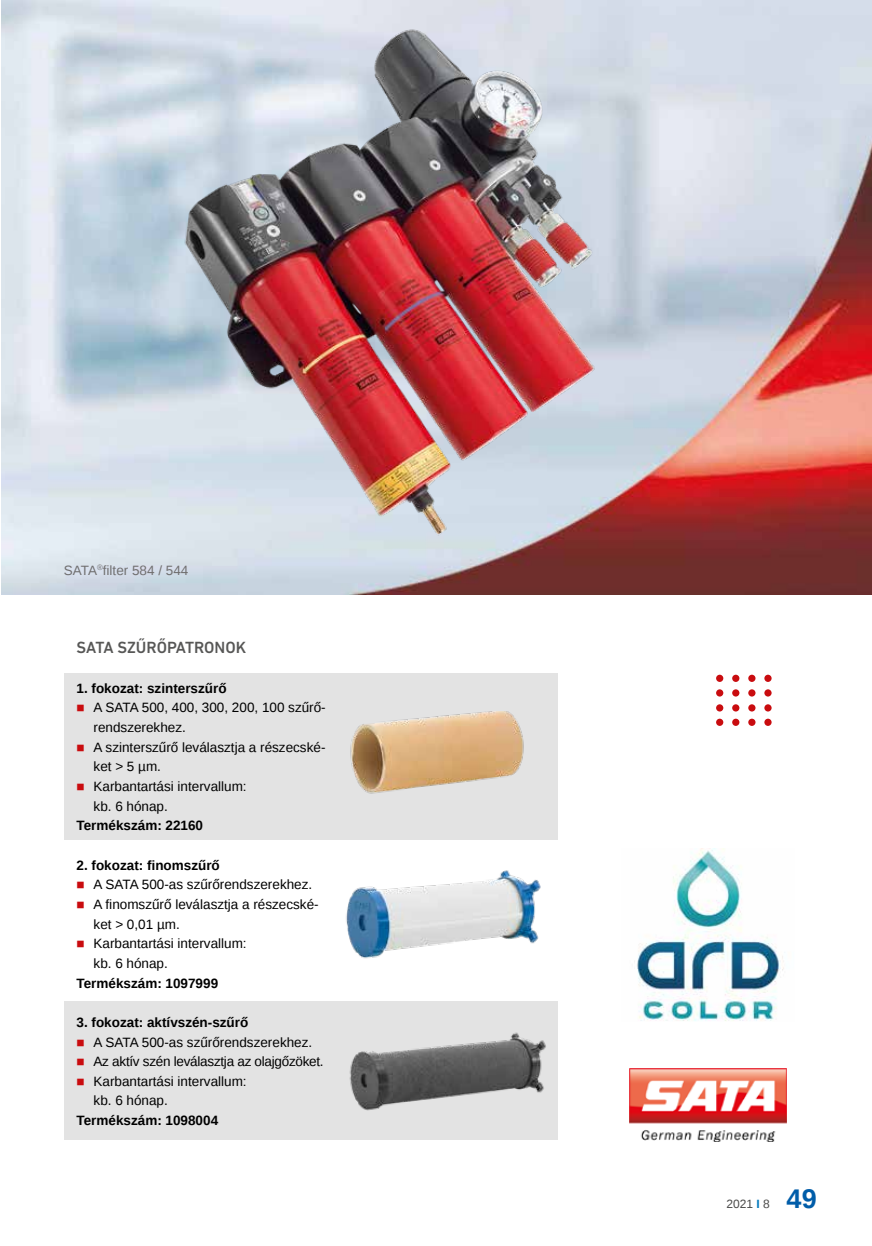
<style>
.page{position:relative;width:872px;height:1246px;background:#fff}
.page>*{position:absolute;margin:0;border:0;box-sizing:border-box;transform-origin:0 0}
.t1{font:700 27px "Liberation Sans";color:#005da9}
.t2{font:500 16.5px "DIN Next LT Pro";color:#575756}
.t3{font:13.5px/19.6px "Liberation Sans";color:#000}
.t4{font:700 13.5px "Liberation Sans";color:#000}
.t5{font:13.5px "Liberation Sans";letter-spacing:-.02em;color:#000}
.t6{font:13.5px "Liberation Sans";color:#706f6f}
.t7{font:12px "Liberation Sans";color:#4a4a49}
.s1{color:#c90c0f}
.s2{font-weight:700;color:#0078bc}
</style>
<div class="page">
<div style="left:64px;top:673px;width:493px;height:167px;background:#e3e3e3"></div>
<div style="left:64px;top:1001px;width:493px;height:139px;background:#e3e3e3"></div>
<img style="left:349px;top:1032px;width:197px;height:79px">
<img style="left:346px;top:870px;width:194px;height:89px">
<img style="left:1px;top:0;width:871px;height:594px">
<img style="left:109px;top:0;width:554px;height:560px">
<img style="left:350px;top:711px;width:174px;height:83px">
<img style="left:629px;top:1068px;width:158px;height:74px">
<img style="left:634px;top:848px;width:150px;height:173px">
<div style="left:716px;top:675px;width:7px;height:7px;background:#c90c0f;border-radius:50%"></div>
<div style="left:764px;top:675px;width:7px;height:7px;background:#c90c0f;border-radius:50%"></div>
<div style="left:748px;top:675px;width:7px;height:7px;background:#c90c0f;border-radius:50%"></div>
<div style="left:732px;top:675px;width:7px;height:7px;background:#c90c0f;border-radius:50%"></div>
<div style="left:716px;top:719px;width:7px;height:7px;background:#c90c0f;border-radius:50%"></div>
<div style="left:764px;top:719px;width:7px;height:7px;background:#c90c0f;border-radius:50%"></div>
<div style="left:748px;top:719px;width:7px;height:7px;background:#c90c0f;border-radius:50%"></div>
<div style="left:732px;top:719px;width:7px;height:7px;background:#c90c0f;border-radius:50%"></div>
<div style="left:716px;top:704px;width:7px;height:7px;background:#c90c0f;border-radius:50%"></div>
<div style="left:764px;top:704px;width:7px;height:7px;background:#c90c0f;border-radius:50%"></div>
<div style="left:748px;top:704px;width:7px;height:7px;background:#c90c0f;border-radius:50%"></div>
<div style="left:732px;top:704px;width:7px;height:7px;background:#c90c0f;border-radius:50%"></div>
<div style="left:716px;top:689px;width:7px;height:7px;background:#c90c0f;border-radius:50%"></div>
<div style="left:764px;top:689px;width:7px;height:7px;background:#c90c0f;border-radius:50%"></div>
<div style="left:748px;top:689px;width:7px;height:7px;background:#c90c0f;border-radius:50%"></div>
<div style="left:732px;top:689px;width:7px;height:7px;background:#c90c0f;border-radius:50%"></div>
<p class="t6" style="left:64px;top:562px;width:126px">SATA<sup>®</sup>filter 584 / 544</p>
<p class="t2" style="left:77px;top:638px;width:171px">SATA SZŰRŐPATRONOK</p>
<p class="t4" style="left:77px;top:679px;width:152px">1. fokozat: szinterszűrő</p>
<p class="t3" style="left:94px;top:698px;width:234px;text-indent:-17px"><span class="s1">■</span> A SATA 500, 400, 300, 200, 100 szűrő&shy;rendszerekhez.</p>
<p class="t3" style="left:94px;top:738px;width:233px;text-indent:-17px"><span class="s1">■</span> A szinterszűrő leválasztja a részecské&shy;ket &gt; 5 µm.</p>
<p class="t3" style="left:94px;top:777px;width:155px;text-indent:-17px"><span class="s1">■</span> Karbantartási intervallum: kb. 6 hónap.</p>
<p class="t4" style="left:77px;top:816px;width:128px">Termékszám: 22160</p>
<p class="t4" style="left:77px;top:856px;width:145px">2. fokozat: finomszűrő</p>
<p class="t3" style="left:77px;top:875px;width:237px"><span class="s1">■</span> A SATA 500-as szűrőrendszerekhez.</p>
<p class="t3" style="left:94px;top:895px;width:227px;text-indent:-17px"><span class="s1">■</span> A finomszűrő leválasztja a részecské&shy;ket &gt; 0,01 µm.</p>
<p class="t3" style="left:94px;top:934px;width:155px;text-indent:-17px"><span class="s1">■</span> Karbantartási intervallum: kb. 6 hónap.</p>
<p class="t4" style="left:77px;top:973px;width:143px">Termékszám: 1097999</p>
<p class="t4" style="left:77px;top:1013px;width:173px">3. fokozat: aktívszén-szűrő</p>
<p class="t3" style="left:77px;top:1032px;width:237px"><span class="s1">■</span> A SATA 500-as szűrőrendszerekhez.</p>
<p class="t5" style="left:77px;top:1054px;width:249px"><span class="s1">■</span> Az aktív szén leválasztja az olajgőzöket.</p>
<p class="t3" style="left:94px;top:1072px;width:155px;text-indent:-17px"><span class="s1">■</span> Karbantartási intervallum: kb. 6 hónap.</p>
<p class="t4" style="left:77px;top:1111px;width:143px">Termékszám: 1098004</p>
<p class="t7" style="left:726px;top:1197px;width:45px">2021 <span class="s2">I</span> 8</p>
<h1 class="t1" style="left:786px;top:1180px;width:32px">49</h1>
</div>
